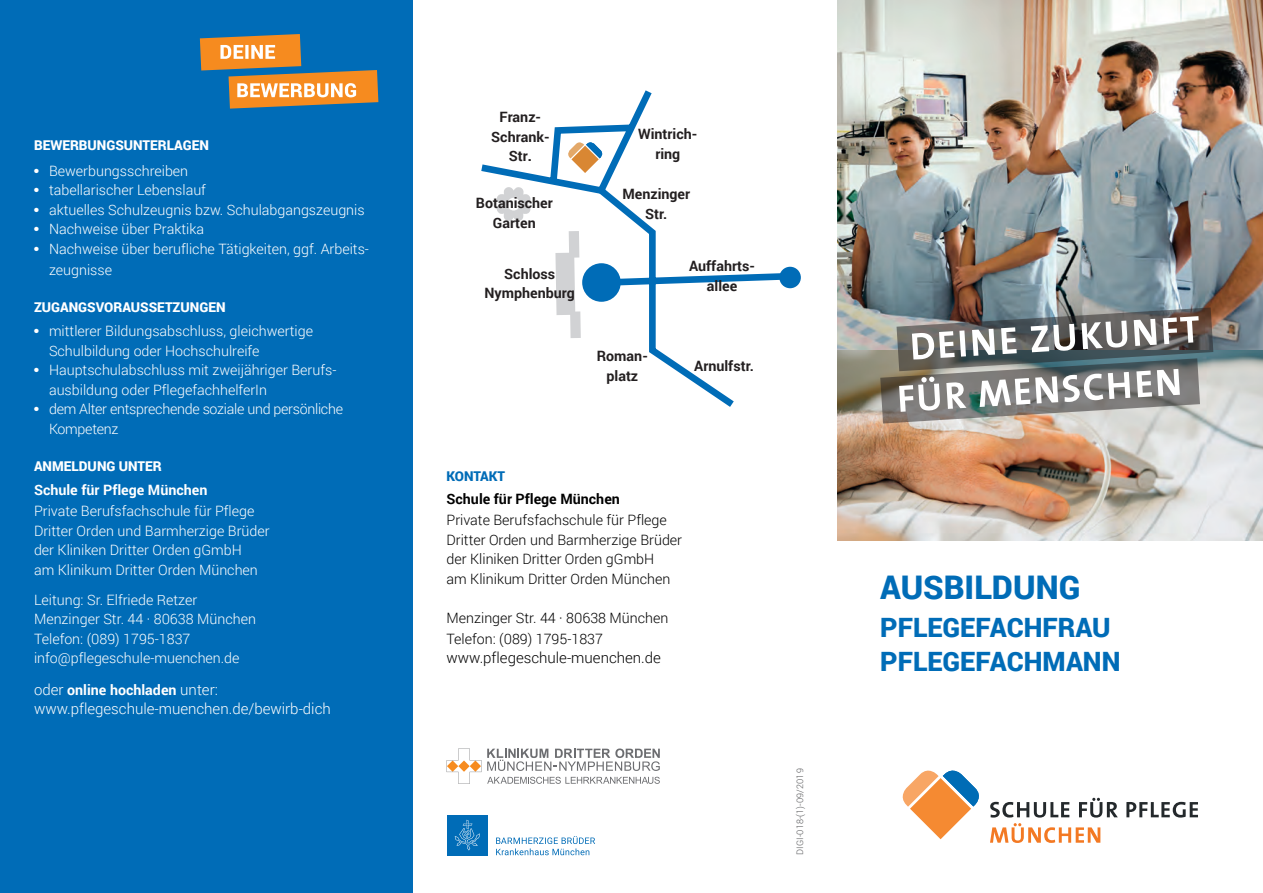
<style>
.page{position:relative;width:1263px;height:893px;background:#fff}
.page>*{position:absolute;margin:0;border:0;box-sizing:border-box;transform-origin:0 0}
.t1{font:900 32.55px "Roboto";color:#006cb7}
.t2{font:900 26.7px/34.5px "Roboto";color:#006cb7}
.t3{font:300 15px "Roboto";color:#fff}
.t4{font:300 15px "Roboto";color:#000}
.t5{font:300 14.25px/19.5px "Roboto";color:#fff}
.t6{font:300 14.25px/19.5px "Roboto";color:#000}
.t7{font:700 14.25px/19.5px "Roboto";color:#231f20;text-align:center}
.t8{font:300 14.25px/19.5px "Roboto";letter-spacing:-.02em;color:#fff}
.t9{font:700 14.25px "Roboto";color:#fff}
.t10{font:700 14.25px "Roboto";color:#000}
.t11{font:900 13.5px "Roboto";color:#fff}
.t12{font:900 13.5px "Roboto";letter-spacing:-.01em;color:#006cb7}
.t13{font:300 9px "Roboto";letter-spacing:.01em;color:#57585a}
.s1{font-weight:300;font-size:15px}
.s2{font-weight:900;font-size:13.5px}
</style>
<div class="page">
<div style="left:0;top:0;width:412px;height:893px;background:#006cb7"></div>
<img style="left:838px;top:0;width:425px;height:351px">
<img style="left:838px;top:351px;width:425px;height:189px">
<svg style="left:446px;top:748px;width:214px;height:36px"></svg>
<div style="left:447px;top:815px;width:41px;height:40px;background:#006cb7"></div>
<svg style="left:455px;top:820px;width:25px;height:30px"></svg>
<svg style="left:496px;top:836px;width:99px;height:19px"></svg>
<svg style="left:200px;top:34px;width:178px;height:75px"></svg>
<img style="left:880px;top:307px;width:333px;height:116px">
<svg style="left:1126px;top:802px;width:72px;height:15px"></svg>
<svg style="left:990px;top:798px;width:128px;height:45px"></svg>
<svg style="left:903px;top:771px;width:76px;height:68px"></svg>
<svg style="left:481px;top:90px;width:314px;height:317px"></svg>
<svg style="left:566px;top:140px;width:38px;height:33px"></svg>
<div style="left:582px;top:263px;width:39px;height:39px;background:#006cb7;border-radius:50%"></div>
<div style="left:779px;top:267px;width:22px;height:21px;background:#006cb7;border-radius:50%"></div>
<p class="t11" style="left:34px;top:136px;width:176px">BEWERBUNGSUNTERLAGEN</p>
<p class="t5" style="left:34px;top:160px;width:156px">● Bewerbungsschreiben</p>
<p class="t5" style="left:34px;top:180px;width:173px">● tabellarischer Lebenslauf</p>
<p class="t5" style="left:34px;top:199px;width:332px">● aktuelles Schulzeugnis bzw. Schulabgangszeugnis</p>
<p class="t5" style="left:34px;top:219px;width:172px">● Nachweise über Praktika</p>
<p class="t5" style="left:49px;top:238px;width:321px;line-height:21px;text-indent:-15px">● Nachweise über berufliche Tätigkeiten, ggf. Arbeits&shy;zeugnisse</p>
<p class="t11" style="left:34px;top:298px;width:193px">ZUGANGSVORAUSSETZUNGEN</p>
<p class="t5" style="left:49px;top:321px;width:266px;text-indent:-15px">● mittlerer Bildungsabschluss, gleichwertige<br>Schulbildung oder Hochschulreife</p>
<p class="t5" style="left:49px;top:360px;width:289px;text-indent:-15px">● Hauptschulabschluss mit zweijähriger Berufs&shy;ausbildung oder PflegefachhelferIn</p>
<p class="t8" style="left:49px;top:399px;width:295px;text-indent:-15px">● dem Alter entsprechende soziale und persönliche<br>Kompetenz</p>
<p class="t11" style="left:34px;top:457px;width:129px">ANMELDUNG UNTER</p>
<p class="t9" style="left:34px;top:480px;width:175px">Schule für Pflege München</p>
<p class="t5" style="left:34px;top:501px;width:237px">Private Berufsfachschule für Pflege Dritter Orden und Barmherzige Brüder der Kliniken Dritter Orden gGmbH<br>am Klinikum Dritter Orden München</p>
<p class="t5" style="left:34px;top:589px;width:223px">Leitung: Sr. Elfriede Retzer<br>Menzinger Str. 44 · 80638 München<br>Telefon: (089) 1795-1837 info@pflegeschule-muenchen.de</p>
<p class="t9" style="left:34px;top:680px;width:185px"><span class="s1">oder</span> online hochladen <span class="s1">unter:</span></p>
<p class="t3" style="left:34px;top:698px;width:298px">www.pflegeschule-muenchen.de/bewirb-dich</p>
<p class="t7" style="left:491px;top:107px;width:60px">Franz-<br>Schrank-<br>Str<span class="s2">.</span></p>
<p class="t7" style="left:638px;top:124px;width:61px">Wintrich&shy;ring</p>
<p class="t7" style="left:476px;top:193px;width:78px">Botanischer<br>Garten</p>
<p class="t7" style="left:622px;top:184px;width:69px">Menzinger<br>Str.</p>
<p class="t7" style="left:484px;top:263px;width:92px">Schloss<br>Nymphenburg</p>
<p class="t7" style="left:689px;top:256px;width:68px">Auffahrts&shy;allee</p>
<p class="t7" style="left:597px;top:346px;width:53px">Roman&shy;platz</p>
<p class="t7" style="left:694px;top:356px;width:61px">Arnulfstr.</p>
<p class="t12" style="left:446px;top:466px;width:60px">KONTAKT</p>
<p class="t10" style="left:446px;top:489px;width:175px">Schule für Pflege München</p>
<p class="t6" style="left:446px;top:510px;width:237px">Private Berufsfachschule für Pflege Dritter Orden und Barmherzige Brüder der Kliniken Dritter Orden gGmbH<br>am Klinikum Dritter Orden München</p>
<p class="t6" style="left:446px;top:607px;width:223px;line-height:21px">Menzinger Str. 44 · 80638 München<br>Telefon: (089) 1795-1837</p>
<p class="t4" style="left:446px;top:648px;width:216px">www.pflegeschule-muenchen.de</p>
<p class="t13" style="left:794px;top:855px;width:88px;rotate:-90deg">DIGI-018-(1)-09/2019</p>
<h1 class="t1" style="left:880px;top:564px;width:201px">AUSBILDUNG</h1>
<h2 class="t2" style="left:880px;top:609px;width:242px">PFLEGEFACHFRAU<br>PFLEGEFACHMANN</h2>
</div>
